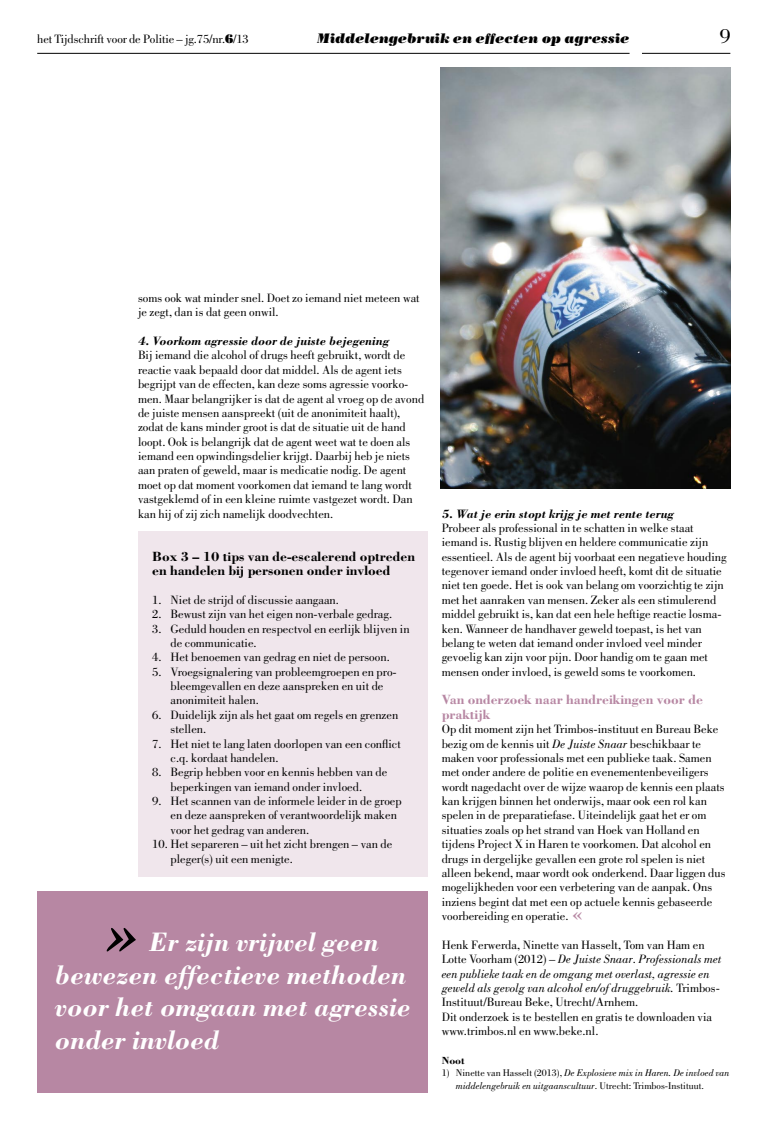
<style>
.page{position:relative;width:780px;height:1134px;background:#fff}
.page>*{position:absolute;margin:0;border:0;box-sizing:border-box;transform-origin:0 0}
.t1{font:italic 700 27.5px/32.5px "Bodoni";color:#fff}
.t2{font:21.25px "Bodoni";color:#000}
.t3{font:700 13.75px/14.4px "Bodoni";color:#000}
.t4{font:700 13.75px/14.4px "Bodoni";color:#b787a3}
.t5{font:italic 13.75px "Bodoni Std Poster";color:#000}
.t6{font:12.5px/14.4px "Bodoni";color:#000}
.t7{font:italic 700 12.5px "Bodoni";color:#000}
.t8{font:700 10.62px "Bodoni";color:#000}
.t9{font:italic 10px/12.5px "Bodoni";color:#000}
.s1{font-family:"Bodoni Poster"}
.s2{font-style:italic}
.s3{font-weight:700;font-size:25px;color:#b787a3}
.s4{font-style:normal}
</style>
<div class="page">
<hr style="left:37px;top:53px;width:592px;height:1px;background:#000">
<hr style="left:642px;top:53px;width:88px;height:1px;background:#000">
<div style="left:138px;top:532px;width:290px;height:345px;background:#f0e6ec"></div>
<div style="left:37px;top:891px;width:391px;height:201px;background:#b787a3"></div>
<svg style="left:107px;top:928px;width:29px;height:23px"></svg>
<img style="left:440px;top:68px;width:290px;height:421px">
<p class="t6" style="left:37px;top:32px;width:213px">het Tijdschrift voor de Politie – jg.75/nr.<span class="s1">6</span>/13</p>
<p class="t5" style="left:317px;top:30px;width:314px">Middelengebruik en effecten op agressie</p>
<h2 class="t2" style="left:719px;top:24px;width:12px">9</h2>
<p class="t6" style="left:138px;top:291px;width:283px">soms ook wat minder snel. Doet zo iemand niet meteen wat je zegt, dan is dat geen onwil.</p>
<p class="t7" style="left:138px;top:333px;width:252px">4. Voorkom agressie door de juiste bejegening</p>
<p class="t6" style="left:138px;top:348px;width:288px">Bij iemand die alcohol of drugs heeft gebruikt, wordt de reactie vaak bepaald door dat middel. Als de agent iets begrijpt van de effecten, kan deze soms agressie voorko&shy;men. Maar belangrijker is dat de agent al vroeg op de avond de juiste mensen aanspreekt (uit de anonimiteit haalt), zodat de kans minder groot is dat de situatie uit de hand loopt. Ook is belangrijk dat de agent weet wat te doen als iemand een opwindingsdelier krijgt. Daarbij heb je niets aan praten of geweld, maar is medicatie nodig. De agent moet op dat moment voorkomen dat iemand te lang wordt vastgeklemd of in een kleine ruimte vastgezet wordt. Dan kan hij of zij zich namelijk doodvechten.</p>
<p class="t3" style="left:152px;top:548px;width:264px">Box 3 – 10 tips van de-escalerend optreden en handelen bij personen onder invloed</p>
<p class="t6" style="left:152px;top:592px;width:188px">1. Niet de strijd of discussie aangaan.</p>
<p class="t6" style="left:152px;top:607px;width:241px">2. Bewust zijn van het eigen non-verbale gedrag.</p>
<p class="t6" style="left:170px;top:621px;width:240px;text-indent:-18px">3. Geduld houden en respectvol en eerlijk blijven in de communicatie.</p>
<p class="t6" style="left:152px;top:650px;width:239px">4. Het benoemen van gedrag en niet de persoon.</p>
<p class="t6" style="left:170px;top:664px;width:228px;text-indent:-18px">5. Vroegsignalering van probleemgroepen en pro&shy;bleemgevallen en deze aanspreken en uit de anonimiteit halen.</p>
<p class="t6" style="left:170px;top:707px;width:229px;text-indent:-18px">6. Duidelijk zijn als het gaat om regels en grenzen stellen.</p>
<p class="t6" style="left:170px;top:736px;width:232px;text-indent:-18px">7. Het niet te lang laten doorlopen van een conflict c.q. kordaat handelen.</p>
<p class="t6" style="left:152px;top:765px;width:237px;text-align:center">8. Begrip hebben voor en kennis hebben van de beperkingen van iemand onder invloed.</p>
<p class="t6" style="left:170px;top:794px;width:233px;text-indent:-18px">9. Het scannen van de informele leider in de groep en deze aanspreken of verantwoordelijk maken voor het gedrag van anderen.</p>
<p class="t6" style="left:170px;top:837px;width:223px;text-indent:-18px">10. Het separeren – uit het zicht brengen – van de pleger(s) uit een menigte.</p>
<h1 class="t1" style="left:55px;top:925px;width:357px;text-indent:94px">Er zijn vrijwel geen bewezen effectieve methoden voor het omgaan met agressie onder invloed</h1>
<p class="t7" style="left:441px;top:506px;width:234px">5. Wat je erin stopt krijg je met rente terug</p>
<p class="t6" style="left:441px;top:521px;width:286px">Probeer als professional in te schatten in welke staat iemand is. Rustig blijven en heldere communicatie zijn essentieel. Als de agent bij voorbaat een negatieve houding tegenover iemand onder invloed heeft, komt dit de situatie niet ten goede. Het is ook van belang om voorzichtig te zijn met het aanraken van mensen. Zeker als een stimulerend middel gebruikt is, kan dat een hele heftige reactie losma&shy;ken. Wanneer de handhaver geweld toepast, is het van belang te weten dat iemand onder invloed veel minder gevoelig kan zijn voor pijn. Door handig om te gaan met mensen onder invloed, is geweld soms te voorkomen.</p>
<p class="t4" style="left:441px;top:692px;width:263px">Van onderzoek naar handreikingen voor de praktijk</p>
<p class="t6" style="left:441px;top:722px;width:285px">Op dit moment zijn het Trimbos-instituut en Bureau Beke bezig om de kennis uit <span class="s2">De Juiste Snaar</span> beschikbaar te maken voor professionals met een publieke taak. Samen met onder andere de politie en evenementenbeveiligers wordt nagedacht over de wijze waarop de kennis een plaats kan krijgen binnen het onderwijs, maar ook een rol kan spelen in de preparatiefase. Uiteindelijk gaat het er om situaties zoals op het strand van Hoek van Holland en tijdens Project X in Haren te voorkomen. Dat alcohol en drugs in dergelijke gevallen een grote rol spelen is niet alleen bekend, maar wordt ook onderkend. Daar liggen dus mogelijkheden voor een verbetering van de aanpak. Ons inziens begint dat met een op actuele kennis gebaseerde voorbereiding en operatie. <span class="s3">«</span></p>
<p class="t6" style="left:441px;top:937px;width:281px">Henk Ferwerda, Ninette van Hasselt, Tom van Ham en Lotte Voorham (2012) – <span class="s2">De Juiste Snaar</span>. <span class="s2">Professionals met een publieke taak en de omgang met overlast, agressie en geweld als gevolg van alcohol en/of druggebruik.</span> Trimbos-Instituut/Bureau Beke, Utrecht/Arnhem.<br>Dit onderzoek is te bestellen en gratis te downloaden via www.trimbos.nl en www.beke.nl.</p>
<p class="t8" style="left:441px;top:1054px;width:25px">Noot</p>
<p class="t9" style="left:456px;top:1067px;width:275px;text-indent:-14px"><span class="s4">1) Ninette van Hasselt (2013),</span> De Explosieve mix in Haren. De invloed van middelengebruik en uitgaanscultuur<span class="s4">. Utrecht: Trimbos-Instituut.</span></p>
</div>
